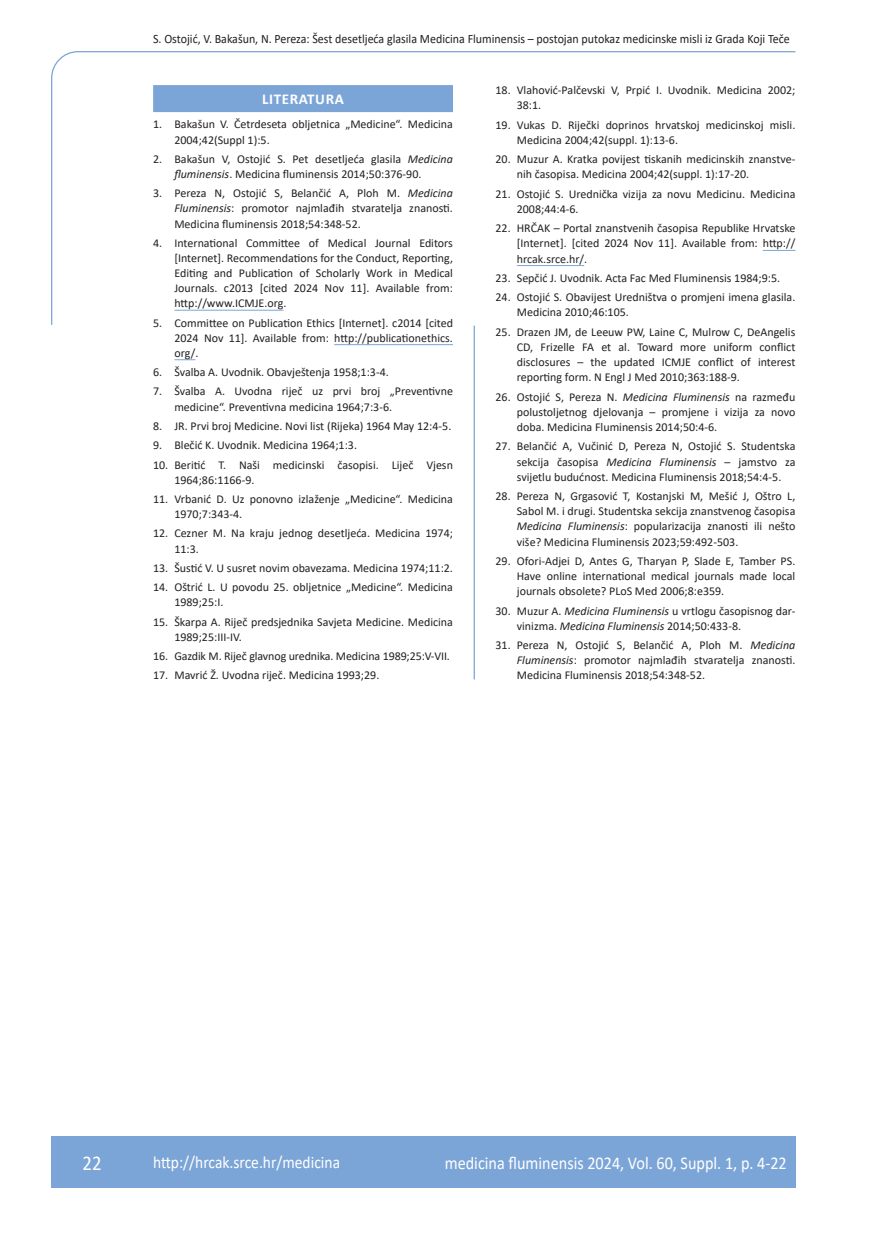
<style>
.page{position:relative;width:872px;height:1234px;background:#fff}
.page>*{position:absolute;margin:0;border:0;box-sizing:border-box;transform-origin:0 0}
.t1{font:21px "Calibri";color:#fff;scale:.9 1}
.t2{font:18px "Calibri";color:#fff;scale:.9 1}
.t3{font:17.25px "Calibri";color:#fff;scale:.9 1}
.naslov_ruler{font:700 15px "Calibri";letter-spacing:.04em;color:#fff}
.glava{font:12.75px "Calibri";color:#231f20;scale:.94 1}
.literatura{font:12px/15.1px "Calibri";color:#231f20}
.s1{font-style:italic}
</style>
<div class="page">
<svg style="left:51px;top:51px;width:745px;height:274px"></svg>
<hr style="left:473px;top:325px;width:2px;height:354px;background:#7ca5d7">
<div style="left:51px;top:1135px;width:744px;height:51px;background:#7ca5d7"></div>
<div style="left:153px;top:85px;width:300px;height:27px;background:#7ca5d7"></div>
<hr style="left:174px;top:310px;width:109px;height:1px;background:#7ca5d7">
<hr style="left:334px;top:344px;width:119px;height:1px;background:#7ca5d7">
<svg style="left:174px;top:359px;width:21px;height:1px"></svg>
<hr style="left:763px;top:250px;width:32px;height:1px;background:#7ca5d7">
<hr style="left:517px;top:265px;width:67px;height:1px;background:#7ca5d7">
<p class="glava" style="left:153px;top:29px;width:679px">S. Ostojić, V. Bakašun, N. Pereza: Šest desetljeća glasila Medicina Fluminensis – postojan putokaz medicinske misli iz Grada Koji Teče</p>
<p class="naslov_ruler" style="left:262px;top:88px;width:83px">LITERATURA</p>
<p class="literatura" style="left:174px;top:117px;width:280px;text-indent:-21px">1. Bakašun V. Četrdeseta obljetnica „Medicine“. Medicina<br>2004;42(Suppl 1):5.</p>
<p class="literatura" style="left:174px;top:151px;width:280px;text-indent:-21px">2. Bakašun V, Ostojić S. Pet desetljeća glasila <span class="s1">Medicina fluminensis</span>. Medicina fluminensis 2014;50:376-90.</p>
<p class="literatura" style="left:174px;top:185px;width:280px;text-align:justify;text-indent:-21px">3. Pereza N, Ostojić S, Belančić A, Ploh M. <span class="s1">Medicina Fluminensis</span>: promotor najmlađih stvaratelja znanosti.<br>Medicina fluminensis 2018;54:348-52.</p>
<p class="literatura" style="left:174px;top:235px;width:280px;text-align:justify;text-indent:-21px">4. International Committee of Medical Journal Editors [Internet]. Recommendations for the Conduct, Reporting, Editing and Publication of Scholarly Work in Medical Journals. c2013 [cited 2024 Nov 11]. Available from: http://www.ICMJE.org.</p>
<p class="literatura" style="left:174px;top:314px;width:280px;text-align:justify;text-indent:-21px">5. Committee on Publication Ethics [Internet]. c2014 [cited 2024 Nov 11]. Available from: http://publicationethics. org/.</p>
<p class="literatura" style="left:153px;top:364px;width:237px">6. Švalba A. Uvodnik. Obavještenja 1958;1:3-4.</p>
<p class="literatura" style="left:174px;top:383px;width:280px;text-indent:-21px">7. Švalba A. Uvodna riječ uz prvi broj „Preventivne medicine“. Preventivna medicina 1964;7:3-6.</p>
<p class="literatura" style="left:153px;top:418px;width:300px">8. JR. Prvi broj Medicine. Novi list (Rijeka) 1964 May 12:4-5.</p>
<p class="literatura" style="left:153px;top:437px;width:205px">9. Blečić K. Uvodnik. Medicina 1964;1:3.</p>
<p class="literatura" style="left:174px;top:456px;width:280px;text-indent:-21px">10. Beritić T. Naši medicinski časopisi. Liječ Vjesn<br>1964;86:1166-9.</p>
<p class="literatura" style="left:174px;top:491px;width:280px;text-indent:-21px">11. Vrbanić D. Uz ponovno izlaženje „Medicine“. Medicina<br>1970;7:343-4.</p>
<p class="literatura" style="left:174px;top:525px;width:280px;text-indent:-21px">12. Cezner M. Na kraju jednog desetljeća. Medicina 1974;<br>11:3.</p>
<p class="literatura" style="left:153px;top:560px;width:301px">13. Šustić V. U susret novim obavezama. Medicina 1974;11:2.</p>
<p class="literatura" style="left:174px;top:579px;width:280px;text-indent:-21px">14. Oštrić L. U povodu 25. obljetnice „Medicine“. Medicina<br>1989;25:I.</p>
<p class="literatura" style="left:174px;top:613px;width:280px;text-indent:-21px">15. Škarpa A. Riječ predsjednika Savjeta Medicine. Medicina<br>1989;25:III-IV.</p>
<p class="literatura" style="left:153px;top:648px;width:298px">16. Gazdik M. Riječ glavnog urednika. Medicina 1989;25:V-VII.</p>
<p class="literatura" style="left:153px;top:667px;width:228px">17. Mavrić Ž. Uvodna riječ. Medicina 1993;29.</p>
<p class="literatura" style="left:517px;top:82px;width:280px;text-indent:-21px">18. Vlahović-Palčevski V, Prpić I. Uvodnik. Medicina 2002;<br>38:1.</p>
<p class="literatura" style="left:517px;top:117px;width:280px;text-indent:-21px">19. Vukas D. Riječki doprinos hrvatskoj medicinskoj misli.<br>Medicina 2004;42(suppl. 1):13-6.</p>
<p class="literatura" style="left:517px;top:151px;width:279px;text-indent:-21px">20. Muzur A. Kratka povijest tiskanih medicinskih znanstve&shy;nih časopisa. Medicina 2004;42(suppl. 1):17-20.</p>
<p class="literatura" style="left:517px;top:186px;width:280px;text-indent:-21px">21. Ostojić S. Urednička vizija za novu Medicinu. Medicina<br>2008;44:4-6.</p>
<p class="literatura" style="left:517px;top:220px;width:280px;text-align:justify;text-indent:-21px">22. HRČAK – Portal znanstvenih časopisa Republike Hrvatske [Internet]. [cited 2024 Nov 11]. Available from: http:// hrcak.srce.hr/.</p>
<p class="literatura" style="left:495px;top:270px;width:286px">23. Sepčić J. Uvodnik. Acta Fac Med Fluminensis 1984;9:5.</p>
<p class="literatura" style="left:517px;top:289px;width:280px;text-indent:-21px">24. Ostojić S. Obavijest Uredništva o promjeni imena glasila.<br>Medicina 2010;46:105.</p>
<p class="literatura" style="left:517px;top:324px;width:280px;text-align:justify;text-indent:-21px">25. Drazen JM, de Leeuw PW, Laine C, Mulrow C, DeAngelis CD, Frizelle FA et al. Toward more uniform conflict disclosures – the updated ICMJE conflict of interest reporting form. N Engl J Med 2010;363:188-9.</p>
<p class="literatura" style="left:517px;top:389px;width:280px;text-align:justify;text-indent:-21px">26. Ostojić S, Pereza N. <span class="s1">Medicina Fluminensis</span> na razmeđu polustoljetnog djelovanja – promjene i vizija za novo doba. Medicina Fluminensis 2014;50:4-6.</p>
<p class="literatura" style="left:517px;top:438px;width:280px;text-align:justify;text-indent:-21px">27. Belančić A, Vučinić D, Pereza N, Ostojić S. Studentska sekcija časopisa <span class="s1">Medicina Fluminensis</span> – jamstvo za svijetlu budućnost. Medicina Fluminensis 2018;54:4-5.</p>
<p class="literatura" style="left:517px;top:488px;width:280px;text-align:justify;text-indent:-21px">28. Pereza N, Grgasović T, Kostanjski M, Mešić J, Oštro L, Sabol M. i drugi. Studentska sekcija znanstvenog časopisa <span class="s1">Medicina Fluminensis</span>: popularizacija znanosti ili nešto više? Medicina Fluminensis 2023;59:492-503.</p>
<p class="literatura" style="left:517px;top:553px;width:280px;text-align:justify;text-indent:-21px">29. Ofori-Adjei D, Antes G, Tharyan P, Slade E, Tamber PS.<br>Have online international medical journals made local journals obsolete? PLoS Med 2006;8:e359.</p>
<p class="literatura" style="left:517px;top:602px;width:279px;text-indent:-21px">30. Muzur A. <span class="s1">Medicina Fluminensis</span> u vrtlogu časopisnog dar&shy;vinizma. <span class="s1">Medicina Fluminensis</span> 2014;50:433-8.</p>
<p class="literatura" style="left:517px;top:637px;width:280px;text-align:justify;text-indent:-21px">31. Pereza N, Ostojić S, Belančić A, Ploh M. <span class="s1">Medicina Fluminensis</span>: promotor najmlađih stvaratelja znanosti.<br>Medicina Fluminensis 2018;54:348-52.</p>
<p class="t1" style="left:82px;top:1147px;width:23px">22</p>
<p class="t3" style="left:153px;top:1149px;width:209px">http://hrcak.srce.hr/medicina</p>
<p class="t2" style="left:445px;top:1149px;width:381px">medicina fluminensis 2024, Vol. 60, Suppl. 1, p. 4-22</p>
</div>
